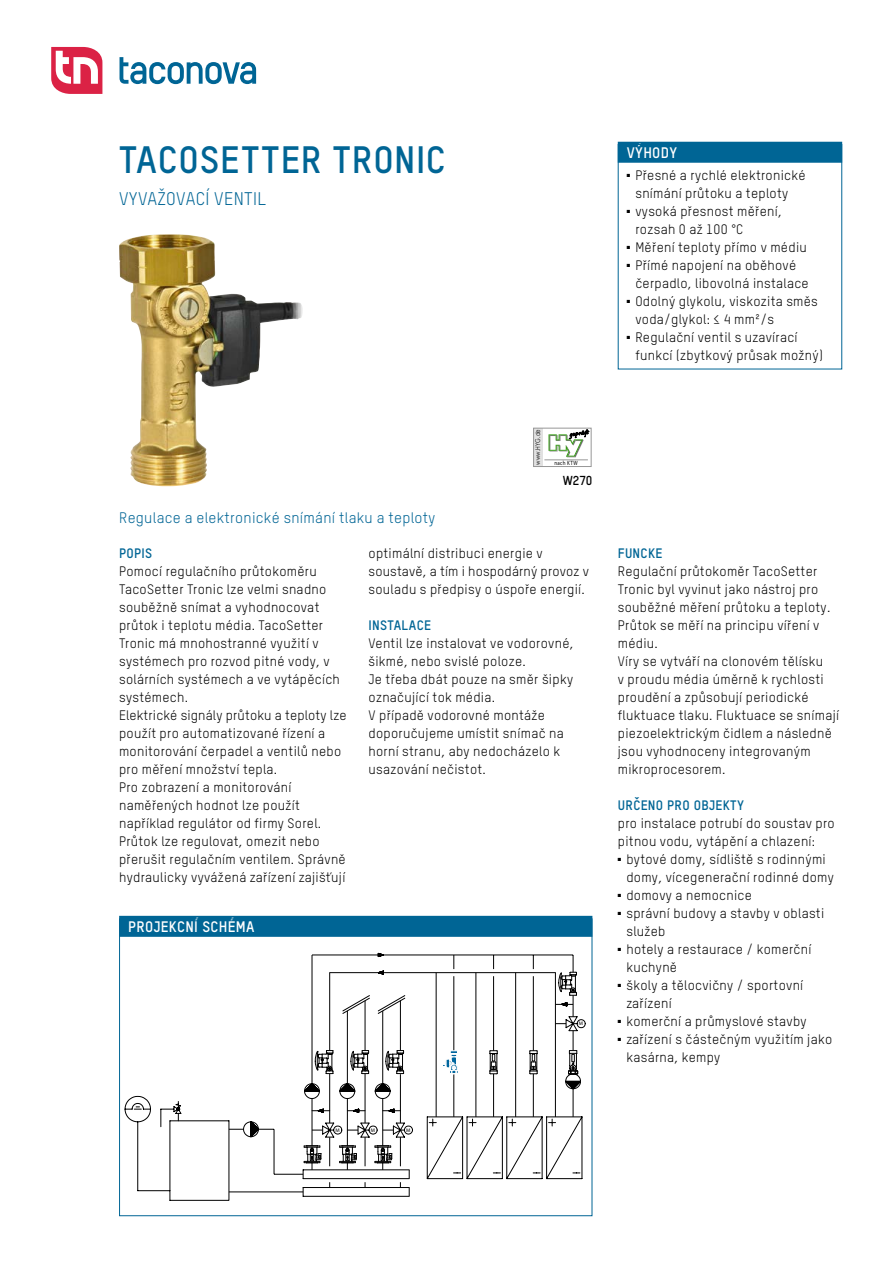
<style>
.page{position:relative;width:893px;height:1263px;background:#fff}
.page>*{position:absolute;margin:0;border:0;box-sizing:border-box;transform-origin:0 0}
.Produkttitel{font:700 37.5px "TSTARPRO";letter-spacing:.02em;color:#006595}
.Produkttitel_Sublin{font:18px "TSTARPRO";letter-spacing:.02em;color:#006595}
.EA_Lead{font:15px "TSTARPRO";letter-spacing:.02em;color:#006595}
.Box_Titel{font:700 15px "TSTARPRO";letter-spacing:.02em;color:#fff}
.t1{font:13.5px/18px "TSTARPRO";letter-spacing:.02em;color:#000}
.EA_Titel{font:700 13.5px "TSTARPRO";letter-spacing:.02em;color:#006595}
.t2{font:700 12.75px "TSTARPRO";color:#000}
.t3{font:6.6px "Century Gothic";letter-spacing:.03em;color:#000;scale:.8 1}
.t4{font:6.15px "Myriad";letter-spacing:.06em;color:#000;scale:.83 1}
.t5{font:5.25px "Arial";color:#000}
</style>
<div class="page">
<svg style="left:51px;top:47px;width:51px;height:47px"></svg>
<svg style="left:120px;top:57px;width:136px;height:27px"></svg>
<hr style="left:312px;top:955px;width:1px;height:129px;background:#000">
<hr style="left:329px;top:973px;width:1px;height:77px;background:#000">
<hr style="left:312px;top:954px;width:261px;height:1px;background:#000">
<hr style="left:330px;top:972px;width:225px;height:1px;background:#000">
<svg style="left:357px;top:995px;width:49px;height:7px"></svg>
<svg style="left:311px;top:1002px;width:116px;height:119px"></svg>
<svg style="left:377px;top:970px;width:7px;height:5px"></svg>
<svg style="left:378px;top:953px;width:7px;height:4px"></svg>
<svg style="left:385px;top:1050px;width:19px;height:24px"></svg>
<svg style="left:350px;top:1050px;width:19px;height:24px"></svg>
<svg style="left:315px;top:1050px;width:19px;height:24px"></svg>
<svg style="left:125px;top:1083px;width:288px;height:118px"></svg>
<svg style="left:427px;top:955px;width:159px;height:224px"></svg>
<div style="left:534px;top:428px;width:9px;height:38px;background:#e1e1e1"></div>
<hr style="left:544px;top:460px;width:44px;height:1px;background:#979797">
<div style="left:533px;top:428px;width:58px;height:39px;border:1px solid #979797"></div>
<svg style="left:548px;top:430px;width:41px;height:27px"></svg>
<img style="left:119px;top:234px;width:184px;height:253px">
<div style="left:618px;top:142px;width:224px;height:21px;background:#006595"></div>
<div style="left:618px;top:144px;width:224px;height:225px;border:1px solid #006595"></div>
<div style="left:119px;top:916px;width:473px;height:21px;background:#006595"></div>
<div style="left:119px;top:919px;width:473px;height:297px;border:1px solid #006595"></div>
<p class="Produkttitel" style="left:119px;top:136px;width:328px">TACOSETTER TRONIC</p>
<p class="Box_Titel" style="left:627px;top:143px;width:52px">VÝHODY</p>
<p class="t1" style="left:635px;top:166px;width:172px;text-indent:-9px">■ Přesné a rychlé elektronické snímání průtoku a teploty</p>
<p class="t1" style="left:635px;top:202px;width:148px;text-indent:-9px">■ vysoká přesnost měření, rozsah 0 až 100 °C</p>
<p class="t1" style="left:627px;top:238px;width:181px">■ Měření teploty přímo v médiu</p>
<p class="t1" style="left:635px;top:256px;width:175px;text-indent:-9px">■ Přímé napojení na oběhové čerpadlo, libovolná instalace</p>
<p class="t1" style="left:635px;top:292px;width:184px;text-indent:-9px">■ Odolný glykolu, viskozita směs voda/glykol: ≤ 4 mm²/s</p>
<p class="t1" style="left:635px;top:328px;width:189px;text-indent:-9px">■ Regulační ventil s uzavírací funkcí (zbytkový průsak možný)</p>
<p class="Produkttitel_Sublin" style="left:119px;top:188px;width:148px">VYVAŽOVACÍ VENTIL</p>
<p class="EA_Lead" style="left:119px;top:508px;width:318px">Regulace a elektronické snímání tlaku a teploty</p>
<p class="t3" style="left:533px;top:465px;width:46px;rotate:-90deg">www.HYG.de</p>
<p class="t4" style="left:554px;top:460px;width:30px">nach KTW</p>
<p class="t2" style="left:563px;top:473px;width:31px">W270</p>
<p class="EA_Titel" style="left:119px;top:545px;width:35px">POPIS</p>
<p class="t1" style="left:119px;top:562px;width:199px">Pomocí regulačního průtokoměru</p>
<p class="t1" style="left:119px;top:580px;width:209px">TacoSetter Tronic lze velmi snadno</p>
<p class="t1" style="left:119px;top:598px;width:202px">souběžně snímat a vyhodnocovat</p>
<p class="t1" style="left:119px;top:616px;width:206px">průtok i teplotu média. TacoSetter</p>
<p class="t1" style="left:119px;top:634px;width:201px">Tronic má mnohostranné využití v</p>
<p class="t1" style="left:119px;top:652px;width:212px">systémech pro rozvod pitné vody, v</p>
<p class="t1" style="left:119px;top:670px;width:222px">solárních systémech a ve vytápěcích</p>
<p class="t1" style="left:119px;top:688px;width:71px">systémech.</p>
<p class="t1" style="left:119px;top:706px;width:229px">Elektrické signály průtoku a teploty lze</p>
<p class="t1" style="left:119px;top:724px;width:208px">použít pro automatizované řízení a</p>
<p class="t1" style="left:119px;top:742px;width:224px">monitorování čerpadel a ventilů nebo</p>
<p class="t1" style="left:119px;top:760px;width:160px">pro měření množství tepla.</p>
<p class="t1" style="left:119px;top:778px;width:174px">Pro zobrazení a monitorování</p>
<p class="t1" style="left:119px;top:796px;width:182px">naměřených hodnot lze použít</p>
<p class="t1" style="left:119px;top:814px;width:204px">například regulátor od firmy Sorel.</p>
<p class="t1" style="left:119px;top:832px;width:202px">Průtok lze regulovat, omezit nebo</p>
<p class="t1" style="left:119px;top:850px;width:228px">přerušit regulačním ventilem. Správně</p>
<p class="t1" style="left:119px;top:868px;width:228px">hydraulicky vyvážená zařízení zajišťují</p>
<p class="Box_Titel" style="left:128px;top:917px;width:128px">PROJEKCNÍ SCHÉMA</p>
<p class="t1" style="left:369px;top:544px;width:176px">optimální distribuci energie v</p>
<p class="t1" style="left:369px;top:562px;width:222px">soustavě, a tím i hospodárný provoz v</p>
<p class="t1" style="left:369px;top:580px;width:218px">souladu s předpisy o úspoře energií.</p>
<p class="EA_Titel" style="left:369px;top:617px;width:64px">INSTALACE</p>
<p class="t1" style="left:369px;top:634px;width:207px">Ventil lze instalovat ve vodorovné, šikmé, nebo svislé poloze.</p>
<p class="t1" style="left:369px;top:670px;width:206px">Je třeba dbát pouze na směr šipky označující tok média.</p>
<p class="t1" style="left:369px;top:706px;width:197px">V případě vodorovné montáže doporučujeme umístit snímač na horní stranu, aby nedocházelo k usazování nečistot.</p>
<p class="t5" style="left:579px;top:1020px;width:6px">M</p>
<p class="t5" style="left:335px;top:1127px;width:6px">M</p>
<p class="t5" style="left:371px;top:1127px;width:6px">M</p>
<p class="t5" style="left:406px;top:1127px;width:6px">M</p>
<p class="EA_Titel" style="left:618px;top:545px;width:46px">FUNCKE</p>
<p class="t1" style="left:618px;top:562px;width:214px">Regulační průtokoměr TacoSetter<br>Tronic byl vyvinut jako nástroj pro souběžné měření průtoku a teploty.</p>
<p class="t1" style="left:618px;top:616px;width:203px">Průtok se měří na principu víření v médiu.</p>
<p class="t1" style="left:618px;top:652px;width:223px">Víry se vytváří na clonovém tělísku<br>v proudu média úměrně k rychlosti proudění a způsobují periodické fluktuace tlaku. Fluktuace se snímají piezoelektrickým čidlem a následně jsou vyhodnoceny integrovaným mikroprocesorem.</p>
<p class="EA_Titel" style="left:618px;top:797px;width:128px">URČENO PRO OBJEKTY</p>
<p class="t1" style="left:618px;top:814px;width:218px">pro instalace potrubí do soustav pro</p>
<p class="t1" style="left:618px;top:832px;width:199px">pitnou vodu, vytápění a chlazení:</p>
<p class="t1" style="left:626px;top:850px;width:209px;text-indent:-9px">■ bytové domy, sídliště s rodinnými domy, vícegenerační rodinné domy</p>
<p class="t1" style="left:618px;top:886px;width:136px">■ domovy a nemocnice</p>
<p class="t1" style="left:626px;top:904px;width:199px;text-indent:-9px">■ správní budovy a stavby v oblasti služeb</p>
<p class="t1" style="left:626px;top:940px;width:187px;text-indent:-9px">■ hotely a restaurace / komerční kuchyně</p>
<p class="t1" style="left:626px;top:976px;width:178px;text-indent:-9px">■ školy a tělocvičny / sportovní zařízení</p>
<p class="t1" style="left:618px;top:1012px;width:190px">■ komerční a průmyslové stavby</p>
<p class="t1" style="left:626px;top:1030px;width:207px;text-indent:-9px">■ zařízení s částečným využitím jako kasárna, kempy</p>
</div>
